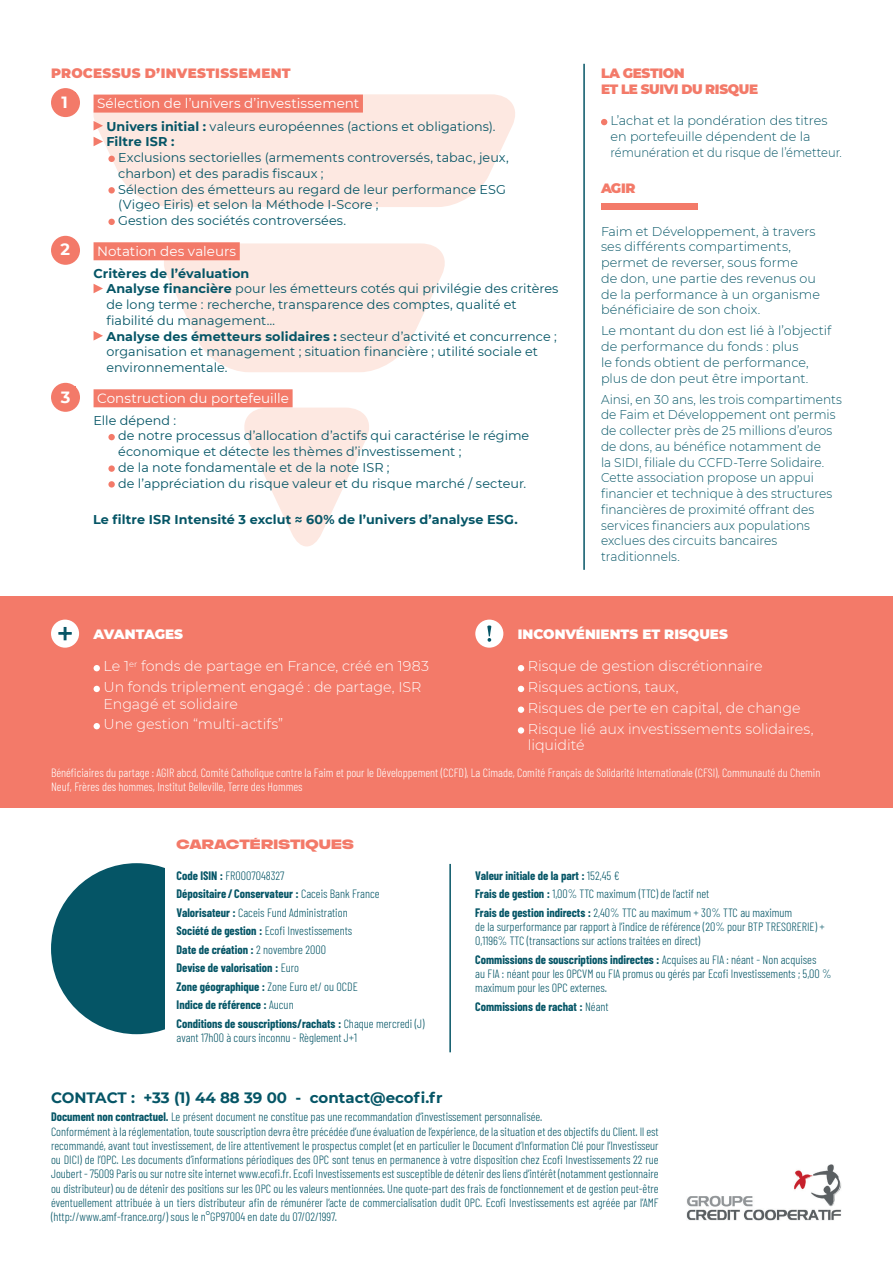
<style>
.page{position:relative;width:893px;height:1263px;background:#fff}
.page>*{position:absolute;margin:0;border:0;box-sizing:border-box;transform-origin:0 0}
.t1{font:700 16.2px "Montserrat";color:#fff}
.t2{font:700 15px "Montserrat";color:#055566}
.t3{font:300 14.25px/20.7px "Montserrat";color:#fff}
.t4{font:13.5px "Montserrat";letter-spacing:.005em;color:#fff}
.t5{font:900 13.5px "Montserrat";color:#fff}
.t6{font:900 13.5px/15.8px "Montserrat";letter-spacing:-.03em;color:#f37a69}
.t7{font:900 13.5px "Montserrat";letter-spacing:.02em;color:#f37a69}
.t8{font:13.5px "Rifton Norm";letter-spacing:.01em;color:#f37a69}
.t9{font:900 13.5px "Montserrat";letter-spacing:-.005em;color:#f37a69}
.t10{font:12.75px/15.8px "Montserrat";letter-spacing:.005em;color:#055566}
.t11{font:300 12.75px/15.8px "Montserrat";color:#055566}
.t12{font:300 12.75px/15.8px "Montserrat";color:#055566;scale:.95 1}
.t13{font:700 12.75px "Montserrat";letter-spacing:.01em;color:#055566}
.t14{font:300 12px/14.2px "Barlow Condensed";color:#055566}
.t15{font:700 12px/18.5px "Barlow Condensed";color:#055566}
.t16{font:300 12px/14.2px "Barlow Condensed";color:#fff}
.s1{font-weight:700}
.s2{font-weight:300}
</style>
<div class="page">
<div style="left:0;top:597px;width:893px;height:211px;background:#f37a69"></div>
<div style="left:51px;top:620px;width:28px;height:28px;background:#fff;border-radius:50%"></div>
<svg style="left:58px;top:627px;width:14px;height:13px"></svg>
<svg style="left:94px;top:665px;width:6px;height:6px"></svg>
<svg style="left:94px;top:686px;width:6px;height:6px"></svg>
<svg style="left:94px;top:723px;width:6px;height:6px"></svg>
<div style="left:475px;top:620px;width:28px;height:28px;background:#fff;border-radius:50%"></div>
<svg style="left:487px;top:625px;width:4px;height:17px"></svg>
<svg style="left:518px;top:665px;width:6px;height:6px"></svg>
<svg style="left:518px;top:686px;width:6px;height:6px"></svg>
<div style="left:518px;top:706px;width:6px;height:7px;background:#fff;border-radius:50%"></div>
<div style="left:518px;top:727px;width:6px;height:7px;background:#fff;border-radius:50%"></div>
<div style="left:51px;top:863px;width:171px;height:171px;background:#055566;border-radius:50%"></div>
<div style="left:165px;top:863px;width:142px;height:171px;background:#fff"></div>
<hr style="left:449px;top:864px;width:2px;height:188px;background:#055566">
<div style="left:601px;top:203px;width:96px;height:7px;background:#f37a69"></div>
<svg style="left:601px;top:119px;width:6px;height:6px"></svg>
<hr style="left:583px;top:64px;width:2px;height:506px;background:#055566">
<img style="left:687px;top:1165px;width:155px;height:56px">
<svg style="left:244px;top:408px;width:125px;height:139px"></svg>
<svg style="left:93px;top:94px;width:422px;height:113px;background:#fde9e3"></svg>
<svg style="left:159px;top:243px;width:286px;height:129px"></svg>
<div style="left:94px;top:95px;width:269px;height:18px;background:#f37a69"></div>
<div style="left:94px;top:242px;width:146px;height:18px;background:#f37a69"></div>
<div style="left:94px;top:389px;width:199px;height:18px;background:#f37a69"></div>
<div style="left:51px;top:88px;width:29px;height:29px;background:#f37a69;border-radius:50%"></div>
<svg style="left:94px;top:121px;width:9px;height:10px"></svg>
<svg style="left:94px;top:137px;width:9px;height:9px"></svg>
<div style="left:108px;top:156px;width:7px;height:6px;background:#f37a69;border-radius:50%"></div>
<div style="left:108px;top:187px;width:7px;height:7px;background:#f37a69;border-radius:50%"></div>
<div style="left:108px;top:219px;width:7px;height:6px;background:#f37a69;border-radius:50%"></div>
<div style="left:51px;top:236px;width:29px;height:29px;background:#f37a69;border-radius:50%"></div>
<svg style="left:94px;top:284px;width:9px;height:9px"></svg>
<svg style="left:94px;top:331px;width:9px;height:10px"></svg>
<div style="left:51px;top:383px;width:29px;height:29px;background:#f37a69;border-radius:50%"></div>
<div style="left:108px;top:434px;width:7px;height:6px;background:#f37a69;border-radius:50%"></div>
<div style="left:108px;top:465px;width:7px;height:7px;background:#f37a69;border-radius:50%"></div>
<div style="left:108px;top:481px;width:7px;height:7px;background:#f37a69;border-radius:50%"></div>
<p class="t7" style="left:51px;top:63px;width:241px">PROCESSUS D’INVESTISSEMENT</p>
<h1 class="t1" style="left:62px;top:91px;width:8px">1</h1>
<p class="t4" style="left:97px;top:94px;width:264px">Sélection de l’univers d’investissement</p>
<p class="t10" style="left:106px;top:118px;width:391px"><span class="s1">Univers initial :</span> valeurs européennes (actions et obligations).<br><span class="s1">Filtre ISR :</span></p>
<p class="t10" style="left:118px;top:149px;width:392px">Exclusions sectorielles (armements controversés, tabac, jeux, charbon) et des paradis fiscaux ;<br>Sélection des émetteurs au regard de leur performance ESG (Vigeo Eiris) et selon la Méthode I-Score ;<br>Gestion des sociétés controversées.</p>
<h1 class="t1" style="left:61px;top:238px;width:11px">2</h1>
<p class="t4" style="left:97px;top:242px;width:141px">Notation des valeurs</p>
<p class="t10" style="left:106px;top:265px;width:454px;text-indent:-13px"><span class="s1">Critères de l’évaluation<br>Analyse financière</span> pour les émetteurs cotés qui privilégie des critères de long terme : recherche, transparence des comptes, qualité et fiabilité du management…<br><span class="s1">Analyse des émetteurs solidaires :</span> secteur d’activité et concurrence ; organisation et management ; situation financière ; utilité sociale et environnementale.</p>
<h1 class="t1" style="left:61px;top:385px;width:11px">3</h1>
<p class="t4" style="left:97px;top:389px;width:193px">Construction du portefeuille</p>
<p class="t10" style="left:118px;top:412px;width:413px;text-indent:-25px">Elle dépend :<br>de notre processus d’allocation d’actifs qui caractérise le régime économique et détecte les thèmes d’investissement ;<br>de la note fondamentale et de la note ISR ;<br>de l’appréciation du risque valeur et du risque marché / secteur.</p>
<p class="t13" style="left:93px;top:511px;width:426px">Le filtre ISR Intensité 3 exclut ≈ 60% de l’univers d’analyse ESG.</p>
<p class="t6" style="left:601px;top:64px;width:159px">LA GESTION<br>ET LE SUIVI DU RISQUE</p>
<p class="t11" style="left:611px;top:112px;width:233px">L’achat et la pondération des titres en portefeuille dépendent de la rémunération et du risque de l’émetteur.</p>
<p class="t9" style="left:601px;top:178px;width:36px">AGIR</p>
<p class="t11" style="left:601px;top:223px;width:221px">Faim et Développement, à travers ses différents compartiments, permet de reverser, sous forme<br>de don, une partie des revenus ou de la performance à un organisme bénéficiaire de son choix.</p>
<p class="t11" style="left:601px;top:322px;width:232px">Le montant du don est lié à l’objectif de performance du fonds : plus<br>le fonds obtient de performance, plus de don peut être important.</p>
<p class="t12" style="left:601px;top:391px;width:255px">Ainsi, en 30 ans, les trois compartiments de Faim et Développement ont permis de collecter près de 25 millions d’euros de dons, au bénéfice notamment de<br>la SIDI, filiale du CCFD-Terre Solidaire.<br>Cette association propose un appui financier et technique à des structures financières de proximité offrant des services financiers aux populations exclues des circuits bancaires traditionnels.</p>
<p class="t5" style="left:94px;top:624px;width:91px">AVANTAGES</p>
<p class="t3" style="left:104px;top:655px;width:327px">Le 1<sup>er</sup> fonds de partage en France, créé en 1983<br>Un fonds triplement engagé : de partage, ISR</p>
<p class="t3" style="left:104px;top:693px;width:181px">Engagé et solidaire<br>Une gestion “multi-actifs”</p>
<p class="t5" style="left:518px;top:624px;width:212px">INCONVÉNIENTS ET RISQUES</p>
<p class="t3" style="left:528px;top:655px;width:287px">Risque de gestion discrétionnaire Risques actions, taux,<br>Risques de perte en capital, de change Risque lié aux investissements solidaires,</p>
<p class="t3" style="left:528px;top:734px;width:58px">liquidité</p>
<p class="t16" style="left:51px;top:764px;width:771px">Bénéficiaires du partage : AGIR abcd, Comité Catholique contre la Faim et pour le Développement (CCFD), La Cimade, Comité Français de Solidarité Internationale (CFSI), Communauté du Chemin<br>Neuf, Frères des hommes, Institut Belleville, Terre des Hommes</p>
<p class="t8" style="left:177px;top:836px;width:179px">CARACTÉRISTIQUES</p>
<p class="t15" style="left:177px;top:866px;width:249px">Code ISIN : <span class="s2">FR0007048327<br></span>Dépositaire / Conservateur : <span class="s2">Caceis Bank France </span>Valorisateur : <span class="s2">Caceis Fund Administration<br></span>Société de gestion : <span class="s2">Ecofi Investissements<br></span>Date de création : <span class="s2">2 novembre 2000<br></span>Devise de valorisation : <span class="s2">Euro<br></span>Zone géographique : <span class="s2">Zone Euro et/ ou OCDE<br></span>Indice de référence : <span class="s2">Aucun<br></span>Conditions de souscriptions/rachats : <span class="s2">Chaque mercredi (J)</span></p>
<p class="t14" style="left:177px;top:1030px;width:182px">avant 17h00 à cours inconnu - Règlement J+1</p>
<p class="t2" style="left:51px;top:1087px;width:393px">CONTACT : +33 (1) 44 88 39 00 - contact@ecofi.fr</p>
<p class="t14" style="left:475px;top:865px;width:318px;line-height:18.5px"><span class="s1">Valeur initiale de la part :</span> 152,45 €<br><span class="s1">Frais de gestion :</span> 1,00% TTC maximum (TTC) de l’actif net<br><span class="s1">Frais de gestion indirects :</span> 2,40% TTC au maximum + 30% TTC au maximum</p>
<p class="t14" style="left:475px;top:919px;width:351px">de la surperformance par rapport à l’indice de référence (20% pour BTP TRESORERIE) +<br>0,1196% TTC (transactions sur actions traitées en direct)</p>
<p class="t14" style="left:475px;top:951px;width:358px"><span class="s1">Commissions de souscriptions indirectes :</span> Acquises au FIA : néant - Non acquises<br>au FIA : néant pour les OPCVM ou FIA promus ou gérés par Ecofi Investissements ; 5,00 % maximum pour les OPC externes.</p>
<p class="t15" style="left:475px;top:997px;width:135px">Commissions de rachat : <span class="s2">Néant</span></p>
<p class="t14" style="left:51px;top:1109px;width:609px"><span class="s1">Document non contractuel.</span> Le présent document ne constitue pas une recommandation d’investissement personnalisée.<br>Conformément à la réglementation, toute souscription devra être précédée d’une évaluation de l’expérience, de la situation et des objectifs du Client. Il est recommandé, avant tout investissement, de lire attentivement le prospectus complet (et en particulier le Document d’Information Clé pour l’Investisseur ou DICI) de l’OPC. Les documents d’informations périodiques des OPC sont tenus en permanence à votre disposition chez Ecofi Investissements 22 rue Joubert - 75009 Paris ou sur notre site internet www.ecofi.fr. Ecofi Investissements est susceptible de détenir des liens d’intérêt (notamment gestionnaire ou distributeur) ou de détenir des positions sur les OPC ou les valeurs mentionnées. Une quote-part des frais de fonctionnement et de gestion peut-être éventuellement attribuée à un tiers distributeur afin de rémunérer l’acte de commercialisation dudit OPC. Ecofi Investissements est agréée par l’AMF (http://www.amf-france.org/) sous le n°GP97004 en date du 07/02/1997.</p>
</div>
